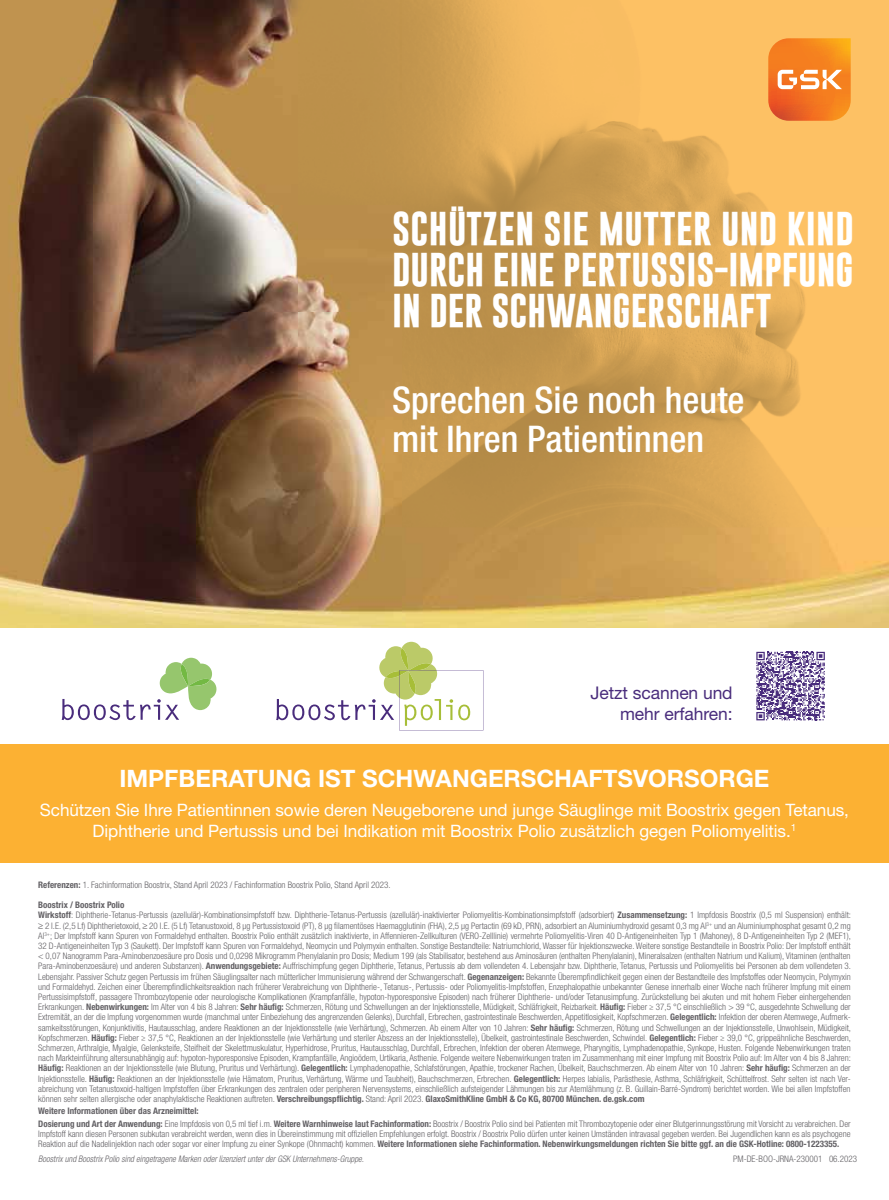
<style>
.page{position:relative;width:889px;height:1200px;background:#fff}
.page>*{position:absolute;margin:0;border:0;box-sizing:border-box;transform-origin:0 0}
.t1{font:500 condensed 36.75px/39.8px "Helvetica Neue LT Std";color:#fff}
.t2{font:700 34.2px/41.1px "Gobold";color:#fff;text-align:justify}
.t3{font:700 24px "Helvetica Neue LT Std";color:#fff}
.t4{font:17.4px/21px "Helvetica Neue LT Std";letter-spacing:-.005em;color:#492c7c;text-align:right}
.t5{font:17.1px/20.5px "Helvetica Neue LT Std";letter-spacing:-.005em;color:#fff;text-align:center}
.t6{font:300 condensed 9px/12.3px "Helvetica Neue LT Std";color:#626064}
.t7{font:italic 300 condensed 9px "Helvetica Neue LT Std";color:#626064;scale:.96 1}
.t8{font:700 condensed 9px "Helvetica Neue LT Std";color:#626064}
.s1{font-weight:700}
</style>
<div class="page">
<img style="left:401px;top:0;width:488px;height:527px">
<img style="left:0;top:0;width:401px;height:527px">
<img style="left:0;top:527px;width:889px;height:101px">
<svg style="left:768px;top:38px;width:82px;height:83px;background:#f48935"></svg>
<div style="left:0;top:743px;width:889px;height:119px;background:#fcb133"></div>
<svg style="left:62px;top:657px;width:155px;height:63px"></svg>
<svg style="left:276px;top:641px;width:207px;height:89px"></svg>
<svg style="left:756px;top:720px;width:68px;height:1px"></svg>
<svg style="left:756px;top:651px;width:69px;height:69px"></svg>
<svg style="left:0;top:0;width:5px;height:5px"></svg>
<svg style="left:883px;top:0;width:6px;height:5px"></svg>
<h2 class="t2" style="left:392px;top:208px;width:463px">SCHÜTZEN SIE MUTTER UND KIND DURCH EINE PERTUSSIS-IMPFUNG IN DER SCHWANGERSCHAFT</h2>
<h1 class="t1" style="left:392px;top:379px;width:354px">Sprechen Sie noch heute mit Ihren Patientinnen</h1>
<h3 class="t4" style="left:590px;top:681px;width:144px">Jetzt scannen und mehr erfahren:</h3>
<h3 class="t3" style="left:119px;top:763px;width:651px">IMPFBERATUNG IST SCHWANGERSCHAFTSVORSORGE</h3>
<h3 class="t5" style="left:40px;top:799px;width:810px">Schützen Sie Ihre Patientinnen sowie deren Neugeborene und junge Säuglinge mit Boostrix gegen Tetanus,<br>Diphtherie und Pertussis und bei Indikation mit Boostrix Polio zusätzlich gegen Poliomyelitis.<sup>1</sup></h3>
<p class="t6" style="left:38px;top:878px;width:354px"><span class="s1">Referenzen:</span> 1. Fachinformation Boostrix, Stand April 2023 / Fachinformation Boostrix Polio, Stand April 2023.</p>
<p class="t8" style="left:38px;top:899px;width:88px">Boostrix / Boostrix Polio</p>
<p class="t6" style="left:38px;top:908px;width:814px"><span class="s1">Wirkstoff</span>: Diphtherie-Tetanus-Pertussis (azellulär)-Kombinationsimpfstoff bzw. Diphtherie-Tetanus-Pertussis (azellulär)-inaktivierter Poliomyelitis-Kombinationsimpfstoff (adsorbiert) <span class="s1">Zusammensetzung:</span> 1 Impfdosis Boostrix (0,5 ml Suspension) enthält:</p>
<p class="t6" style="left:45px;top:918px;width:807px">2 I.E. (2,5 Lf) Diphtherietoxoid, 20 I.E. (5 Lf) Tetanustoxoid, 8 µg Pertussistoxoid (PT), 8 µg filamentöses Haemagglutinin (FHA), 2,5 µg Pertactin (69 kD, PRN), adsorbiert an Aluminiumhydroxid gesamt 0,3 mg Al<sup>3+</sup> und an Aluminiumphosphat gesamt 0,2 mg</p>
<p class="t6" style="left:38px;top:929px;width:814px">Al<sup>3+</sup>; Der Impfstoff kann Spuren von Formaldehyd enthalten. Boostrix Polio enthält zusätzlich inaktivierte, in Affennieren-Zellkulturen (VERO-Zelllinie) vermehrte Poliomyelitis-Viren 40 D-Antigeneinheiten Typ 1 (Mahoney), 8 D-Antigeneinheiten Typ 2 (MEF1),</p>
<p class="t6" style="left:38px;top:939px;width:814px">32 D-Antigeneinheiten Typ 3 (Saukett). Der Impfstoff kann Spuren von Formaldehyd, Neomycin und Polymyxin enthalten. Sonstige Bestandteile: Natriumchlorid, Wasser für Injektionszwecke. Weitere sonstige Bestandteile in Boostrix Polio: Der Impfstoff enthält</p>
<p class="t6" style="left:38px;top:949px;width:814px">&lt; 0,07 Nanogramm Para-Aminobenzoesäure pro Dosis und 0,0298 Mikrogramm Phenylalanin pro Dosis; Medium 199 (als Stabilisator, bestehend aus Aminosäuren (enthalten Phenylalanin), Mineralsalzen (enthalten Natrium und Kalium), Vitaminen (enthalten</p>
<p class="t6" style="left:38px;top:959px;width:814px">Para-Aminobenzoesäure) und anderen Substanzen). <span class="s1">Anwendungsgebiete:</span> Auffrischimpfung gegen Diphtherie, Tetanus, Pertussis ab dem vollendeten 4. Lebensjahr bzw. Diphtherie, Tetanus, Pertussis und Poliomyelitis bei Personen ab dem vollendeten 3.</p>
<p class="t6" style="left:38px;top:969px;width:814px">Lebensjahr. Passiver Schutz gegen Pertussis im frühen Säuglingsalter nach mütterlicher Immunisierung während der Schwangerschaft. <span class="s1">Gegenanzeigen:</span> Bekannte Überempfindlichkeit gegen einen der Bestandteile des Impfstoffes oder Neomycin, Polymyxin</p>
<p class="t6" style="left:38px;top:980px;width:814px">und Formaldehyd. Zeichen einer Überempfindlichkeitsreaktion nach früherer Verabreichung von Diphtherie-, Tetanus-, Pertussis- oder Poliomyelitis-Impfstoffen, Enzephalopathie unbekannter Genese innerhalb einer Woche nach früherer Impfung mit einem</p>
<p class="t6" style="left:38px;top:990px;width:814px">Pertussisimpfstoff, passagere Thrombozytopenie oder neurologische Komplikationen (Krampfanfälle, hypoton-hyporesponsive Episoden) nach früherer Diphtherie- und/oder Tetanusimpfung. Zurückstellung bei akuten und mit hohem Fieber einhergehenden</p>
<p class="t6" style="left:38px;top:1000px;width:814px">Erkrankungen. <span class="s1">Nebenwirkungen:</span> Im Alter von 4 bis 8 Jahren: <span class="s1">Sehr häufig:</span> Schmerzen, Rötung und Schwellungen an der Injektionsstelle, Müdigkeit, Schläfrigkeit, Reizbarkeit. <span class="s1">Häufig:</span> Fieber ≥ 37,5 °C einschließlich &gt; 39 °C, ausgedehnte Schwellung der</p>
<p class="t6" style="left:38px;top:1010px;width:814px">Extremität, an der die Impfung vorgenommen wurde (manchmal unter Einbeziehung des angrenzenden Gelenks), Durchfall, Erbrechen, gastrointestinale Beschwerden, Appetitlosigkeit, Kopfschmerzen. <span class="s1">Gelegentlich:</span> Infektion der oberen Atemwege, Aufmerk-</p>
<p class="t6" style="left:38px;top:1020px;width:814px">samkeitsstörungen, Konjunktivitis, Hautausschlag, andere Reaktionen an der Injektionsstelle (wie Verhärtung), Schmerzen. Ab einem Alter von 10 Jahren: <span class="s1">Sehr häufig:</span> Schmerzen, Rötung und Schwellungen an der Injektionsstelle, Unwohlsein, Müdigkeit,</p>
<p class="t6" style="left:38px;top:1031px;width:814px">Kopfschmerzen. <span class="s1">Häufig:</span> Fieber ≥ 37,5 °C, Reaktionen an der Injektionsstelle (wie Verhärtung und steriler Abszess an der Injektionsstelle), Übelkeit, gastrointestinale Beschwerden, Schwindel. <span class="s1">Gelegentlich:</span> Fieber ≥ 39,0 °C, grippeähnliche Beschwerden,</p>
<p class="t6" style="left:38px;top:1041px;width:814px">Schmerzen, Arthralgie, Myalgie, Gelenksteife, Steifheit der Skelettmuskulatur, Hyperhidrose, Pruritus, Hautausschlag, Durchfall, Erbrechen, Infektion der oberen Atemwege, Pharyngitis, Lymphadenopathie, Synkope, Husten. Folgende Nebenwirkungen traten</p>
<p class="t6" style="left:38px;top:1051px;width:814px">nach Markteinführung altersunabhängig auf: hypoton-hyporesponsive Episoden, Krampfanfälle, Angioödem, Urtikaria, Asthenie. Folgende weitere Nebenwirkungen traten im Zusammenhang mit einer Impfung mit Boostrix Polio auf: Im Alter von 4 bis 8 Jahren:</p>
<p class="t6" style="left:38px;top:1061px;width:814px"><span class="s1">Häufig:</span> Reaktionen an der Injektionsstelle (wie Blutung, Pruritus und Verhärtung). <span class="s1">Gelegentlich:</span> Lymphadenopathie, Schlafstörungen, Apathie, trockener Rachen, Übelkeit, Bauchschmerzen. Ab einem Alter von 10 Jahren: <span class="s1">Sehr häufig:</span> Schmerzen an der</p>
<p class="t6" style="left:38px;top:1071px;width:814px">Injektionsstelle. <span class="s1">Häufig:</span> Reaktionen an der Injektionsstelle (wie Hämatom, Pruritus, Verhärtung, Wärme und Taubheit), Bauchschmerzen, Erbrechen. <span class="s1">Gelegentlich:</span> Herpes labialis, Parästhesie, Asthma, Schläfrigkeit, Schüttelfrost. Sehr selten ist nach Ver-</p>
<p class="t6" style="left:38px;top:1082px;width:814px">abreichung von Tetanustoxoid-haltigen Impfstoffen über Erkrankungen des zentralen oder peripheren Nervensystems, einschließlich aufsteigender Lähmungen bis zur Atemlähmung (z. B. Guillain-Barré-Syndrom) berichtet worden. Wie bei allen Impfstoffen</p>
<p class="t6" style="left:38px;top:1092px;width:608px">können sehr selten allergische oder anaphylaktische Reaktionen auftreten. <span class="s1">Verschreibungspflichtig.</span> Stand: April 2023. <span class="s1">GlaxoSmithKline GmbH &amp; Co KG, 80700 München. de.gsk.com</span></p>
<p class="t6" style="left:38px;top:1104px;width:814px"><span class="s1">Weitere Informationen über das Arzneimittel:<br>Dosierung und Art der Anwendung:</span> Eine Impfdosis von 0,5 ml tief i.m. <span class="s1">Weitere Warnhinweise laut Fachinformation:</span> Boostrix / Boostrix Polio sind bei Patienten mit Thrombozytopenie oder einer Blutgerinnungsstörung mit Vorsicht zu verabreichen. Der</p>
<p class="t6" style="left:38px;top:1128px;width:814px;line-height:10.2px">Impfstoff kann diesen Personen subkutan verabreicht werden, wenn dies in Übereinstimmung mit offiziellen Empfehlungen erfolgt. Boostrix / Boostrix Polio dürfen unter keinen Umständen intravasal gegeben werden. Bei Jugendlichen kann es als psychogene<br>Reaktion auf die Nadelinjektion nach oder sogar vor einer Impfung zu einer Synkope (Ohnmacht) kommen. <span class="s1">Weitere Informationen siehe Fachinformation. Nebenwirkungsmeldungen richten Sie bitte ggf. an die GSK-Hotline: 0800-1223355.</span></p>
<p class="t7" style="left:38px;top:1152px;width:341px">Boostrix und Boostrix Polio sind eingetragene Marken oder lizenziert unter der GSK Unternehmens-Gruppe.</p>
<p class="t6" style="left:733px;top:1151px;width:125px">PM-DE-BOO-JRNA-230001 06.2023</p>
</div>
